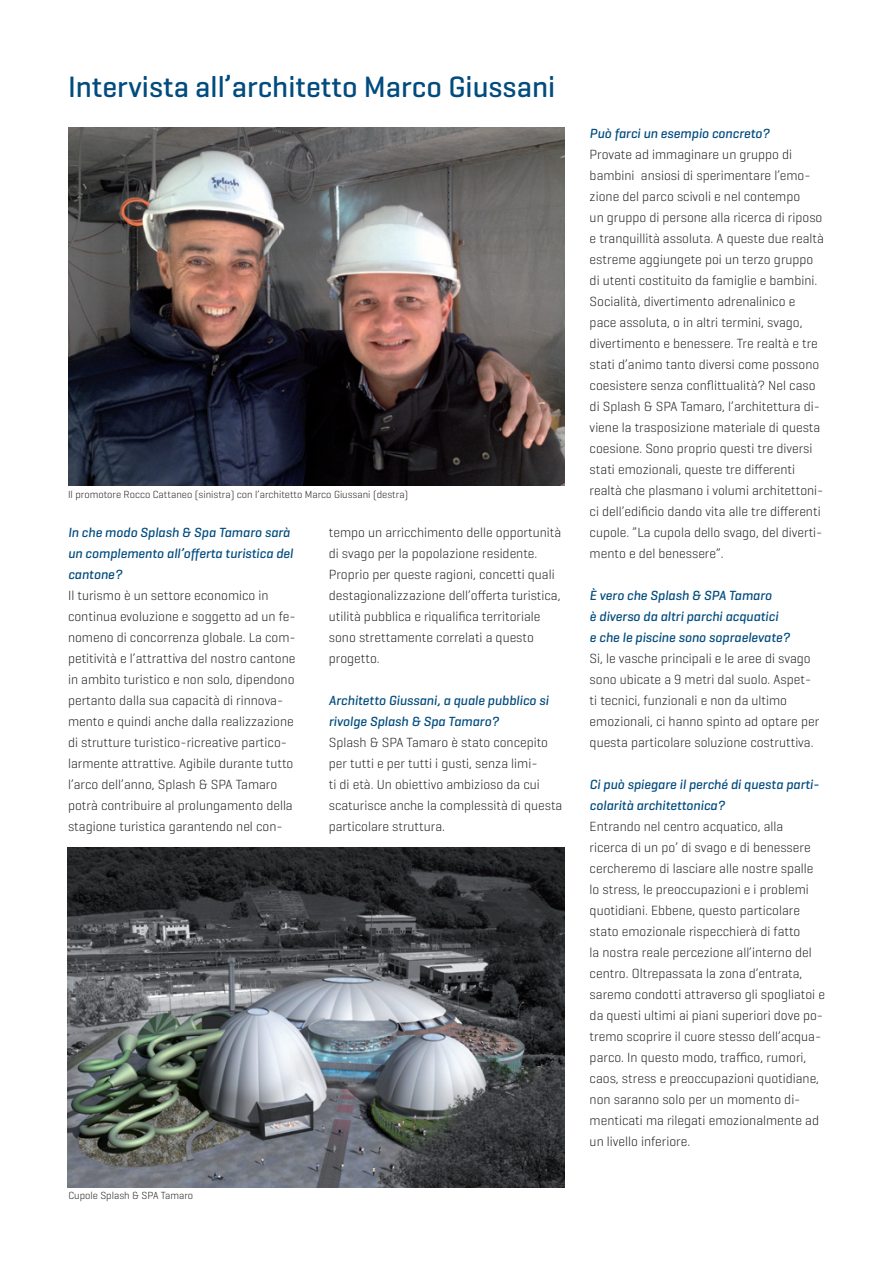
<style>
.page{position:relative;width:893px;height:1263px;background:#fff}
.page>*{position:absolute;margin:0;border:0;box-sizing:border-box;transform-origin:0 0}
.t1{font:500 30px "Geogrotesque";color:#014b7e}
.t2{font:300 13.5px/21px "Geogrotesque";color:#231f20}
.t3{font:italic 500 13.5px/21px "Geogrotesque";color:#014b7e}
.t4{font:300 10.5px "Geogrotesque";color:#231f20}
</style>
<div class="page">
<img style="left:68px;top:127px;width:496px;height:358px">
<img style="left:68px;top:847px;width:496px;height:340px">
<h1 class="t1" style="left:68px;top:68px;width:489px">I ntervista all’architetto M arco Giussani</h1>
<p class="t4" style="left:68px;top:488px;width:342px">Il promotore Rocco Cattaneo (sinistra) con l’architetto Marco Giussani (destra)</p>
<p class="t3" style="left:68px;top:521px;width:227px">In che modo Splash &amp; Spa Tamaro sarà un complemento all’offerta turistica del cantone?</p>
<p class="t2" style="left:68px;top:584px;width:229px">Il turismo è un settore economico in continua evoluzione e soggetto ad un fe&shy;nomeno di concorrenza globale. La com&shy;petitività e l’attrattiva del nostro cantone in ambito turistico e non solo, dipendono pertanto dalla sua capacità di rinnova&shy;mento e quindi anche dalla realizzazione di strutture turistico-ricreative partico&shy;larmente attrattive. Agibile durante tutto l’arco dell’anno, Splash &amp; SPA Tamaro potrà contribuire al prolungamento della stagione turistica garantendo nel con-</p>
<p class="t2" style="left:329px;top:521px;width:234px">tempo un arricchimento delle opportunità di svago per la popolazione residente.<br>Proprio per queste ragioni, concetti quali destagionalizzazione dell’offerta turistica, utilità pubblica e riqualifica territoriale sono strettamente correlati a questo progetto.</p>
<p class="t3" style="left:329px;top:690px;width:221px">Architetto Giussani, a quale pubblico si rivolge Splash &amp; Spa Tamaro?</p>
<p class="t2" style="left:329px;top:731px;width:235px">Splash &amp; SPA Tamaro è stato concepito per tutti e per tutti i gusti, senza limi-<br>ti di età. Un obiettivo ambizioso da cui scaturisce anche la complessità di questa particolare struttura.</p>
<p class="t4" style="left:68px;top:1188px;width:126px">Cupole Splash &amp; SPA Tamaro</p>
<p class="t3" style="left:590px;top:122px;width:182px">Può farci un esempio concreto?</p>
<p class="t2" style="left:590px;top:143px;width:236px">Provate ad immaginare un gruppo di bambini ansiosi di sperimentare l’emo&shy;zione del parco scivoli e nel contempo<br>un gruppo di persone alla ricerca di riposo e tranquillità assoluta. A queste due realtà estreme aggiungete poi un terzo gruppo di utenti costituito da famiglie e bambini.<br>Socialità, divertimento adrenalinico e pace assoluta, o in altri termini, svago, divertimento e benessere. Tre realtà e tre stati d’animo tanto diversi come possono coesistere senza conflittualità? Nel caso di Splash &amp; SPA Tamaro, l’architettura di&shy;viene la trasposizione materiale di questa coesione. Sono proprio questi tre diversi stati emozionali, queste tre differenti realtà che plasmano i volumi architettoni&shy;ci dell’edificio dando vita alle tre differenti cupole. ”La cupola dello svago, del diverti&shy;mento e del benessere”.</p>
<p class="t3" style="left:590px;top:585px;width:202px">È vero che Splash &amp; SPA Tamaro<br>è diverso da altri parchi acquatici<br>e che le piscine sono sopraelevate?</p>
<p class="t2" style="left:590px;top:647px;width:231px">Si, le vasche principali e le aree di svago sono ubicate a 9 metri dal suolo. Aspet&shy;ti tecnici, funzionali e non da ultimo emozionali, ci hanno spinto ad optare per questa particolare soluzione costruttiva.</p>
<p class="t3" style="left:590px;top:774px;width:231px">Ci può spiegare il perché di questa parti&shy;colarità architettonica?</p>
<p class="t2" style="left:590px;top:815px;width:237px">Entrando nel centro acquatico, alla ricerca di un po’ di svago e di benessere cercheremo di lasciare alle nostre spalle lo stress, le preoccupazioni e i problemi quotidiani. Ebbene, questo particolare stato emozionale rispecchierà di fatto<br>la nostra reale percezione all’interno del centro. Oltrepassata la zona d’entrata, saremo condotti attraverso gli spogliatoi e da questi ultimi ai piani superiori dove po&shy;tremo scoprire il cuore stesso dell’acqua&shy;parco. In questo modo, traffico, rumori, caos, stress e preoccupazioni quotidiane, non saranno solo per un momento di&shy;menticati ma rilegati emozionalmente ad un livello inferiore.</p>
</div>
